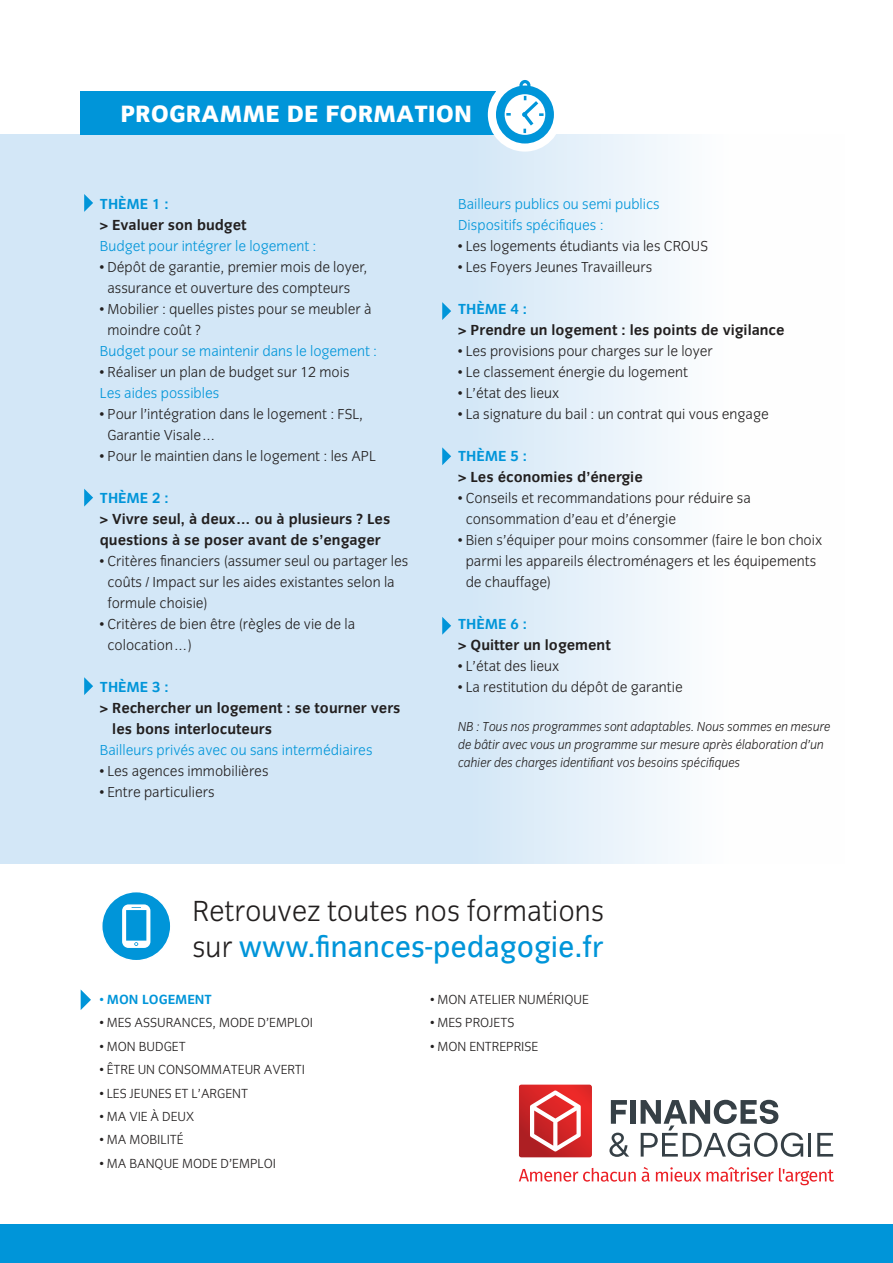
<style>
.page{position:relative;width:893px;height:1263px;background:#fff}
.page>*{position:absolute;margin:0;border:0;box-sizing:border-box;transform-origin:0 0}
.t1{font:30.15px "Congress Sans Light Std";color:#221f1f}
.t2{font:30.15px "Congress Sans Std";color:#0095d9}
.t3{font:24.45px "Congress Sans Ex Bold Std";color:#fff}
.t4{font:15px/21px "Congress Sans Light Std";color:#221f1f}
.t5{font:700 15px/21px "Congress Sans Std";color:#221f1f}
.t6{font:15px/21px "Congress Sans Light Std";color:#0095d9}
.t7{font:700 15px "Congress Sans Std";color:#0095d9}
.t8{font:13.65px "Congress Sans Light Std";color:#221f1f}
.t9{font:700 13.65px "Congress Sans Std";color:#0095d9}
.t10{font:italic 13.5px/18px "Congress Sans Light Std";color:#221f1f;scale:.94 1}
.s1{font-family:"Congress Sans Light Std";color:#221f1f}
.s2{font-family:"Congress Sans Light Std";font-weight:400}
</style>
<div class="page">
<svg style="left:0;top:134px;width:675px;height:729px;background:#d8e9f7"></svg>
<div style="left:81px;top:91px;width:415px;height:44px;background:#0095d9"></div>
<svg style="left:84px;top:194px;width:9px;height:18px"></svg>
<svg style="left:442px;top:302px;width:9px;height:18px"></svg>
<div style="left:488px;top:78px;width:74px;height:74px;background:#fff;border-radius:50%"></div>
<svg style="left:496px;top:80px;width:58px;height:64px"></svg>
<svg style="left:81px;top:990px;width:10px;height:20px"></svg>
<div style="left:102px;top:892px;width:69px;height:69px;background:#0095d9;border-radius:50%"></div>
<div style="left:101px;top:891px;width:71px;height:70px;border:2px solid #fff;border-radius:50%"></div>
<svg style="left:122px;top:904px;width:28px;height:44px"></svg>
<div style="left:0;top:1225px;width:893px;height:38px;background:#0095d9"></div>
<svg style="left:442px;top:447px;width:9px;height:18px"></svg>
<svg style="left:84px;top:489px;width:9px;height:18px"></svg>
<svg style="left:84px;top:677px;width:9px;height:18px"></svg>
<svg style="left:442px;top:617px;width:9px;height:18px"></svg>
<svg style="left:519px;top:1168px;width:117px;height:13px"></svg>
<svg style="left:642px;top:1167px;width:8px;height:14px"></svg>
<svg style="left:656px;top:1167px;width:178px;height:18px"></svg>
<svg style="left:611px;top:1100px;width:16px;height:24px"></svg>
<div style="left:631px;top:1100px;width:5px;height:24px;background:#364046"></div>
<svg style="left:609px;top:1132px;width:20px;height:25px"></svg>
<svg style="left:641px;top:1100px;width:162px;height:57px"></svg>
<hr style="left:808px;top:1133px;width:3px;height:23px;background:#364046">
<svg style="left:817px;top:1133px;width:16px;height:23px"></svg>
<img style="left:519px;top:1084px;width:73px;height:73px">
<svg style="left:530px;top:1090px;width:51px;height:61px"></svg>
<h2 class="t3" style="left:120px;top:99px;width:353px">PROGRAMME DE FORMATION</h2>
<p class="t7" style="left:100px;top:196px;width:70px">THÈME 1 :</p>
<p class="t5" style="left:100px;top:215px;width:148px">&gt; Evaluer son budget</p>
<p class="t6" style="left:100px;top:236px;width:218px">Budget pour intégrer le logement :</p>
<p class="t4" style="left:107px;top:257px;width:261px;text-indent:-8px">• Dépôt de garantie, premier mois de loyer, assurance et ouverture des compteurs</p>
<p class="t4" style="left:107px;top:299px;width:266px;text-indent:-8px">• Mobilier : quelles pistes pour se meubler à moindre coût ?</p>
<p class="t6" style="left:100px;top:341px;width:279px">Budget pour se maintenir dans le logement :</p>
<p class="t4" style="left:100px;top:362px;width:251px">• Réaliser un plan de budget sur 12 mois</p>
<p class="t6" style="left:100px;top:383px;width:121px">Les aides possibles</p>
<p class="t4" style="left:107px;top:404px;width:257px;text-indent:-8px">• Pour l’intégration dans le logement : FSL,<br>Garantie Visale…</p>
<p class="t4" style="left:100px;top:446px;width:278px">• Pour le maintien dans le logement : les APL</p>
<p class="t7" style="left:100px;top:490px;width:70px">THÈME 2 :</p>
<p class="t5" style="left:100px;top:509px;width:292px">&gt; Vivre seul, à deux… ou à plusieurs ? Les questions à se poser avant de s’engager</p>
<p class="t4" style="left:107px;top:551px;width:302px;text-indent:-8px">• Critères financiers (assumer seul ou partager les coûts / Impact sur les aides existantes selon la formule choisie)</p>
<p class="t4" style="left:107px;top:614px;width:249px;text-indent:-8px">• Critères de bien être (règles de vie de la colocation…)</p>
<p class="t7" style="left:100px;top:679px;width:70px">THÈME 3 :</p>
<p class="t5" style="left:112px;top:698px;width:290px;text-indent:-12px">&gt; Rechercher un logement : se tourner vers les bons interlocuteurs</p>
<p class="t6" style="left:100px;top:740px;width:274px">Bailleurs privés avec ou sans intermédiaires</p>
<p class="t4" style="left:100px;top:761px;width:170px">• Les agences immobilières</p>
<p class="t4" style="left:100px;top:782px;width:116px">• Entre particuliers</p>
<p class="t6" style="left:458px;top:194px;width:203px">Bailleurs publics ou semi publics<br>Dispositifs spécifiques :</p>
<p class="t4" style="left:458px;top:236px;width:251px">• Les logements étudiants via les CROUS</p>
<p class="t4" style="left:458px;top:257px;width:196px">• Les Foyers Jeunes Travailleurs</p>
<p class="t7" style="left:458px;top:301px;width:70px">THÈME 4 :</p>
<p class="t5" style="left:458px;top:320px;width:328px">&gt; Prendre un logement : les points de vigilance</p>
<p class="t4" style="left:458px;top:341px;width:256px">• Les provisions pour charges sur le loyer</p>
<p class="t4" style="left:458px;top:362px;width:231px">• Le classement énergie du logement</p>
<p class="t4" style="left:458px;top:383px;width:103px">• L’état des lieux</p>
<p class="t4" style="left:458px;top:404px;width:312px">• La signature du bail : un contrat qui vous engage</p>
<p class="t7" style="left:458px;top:448px;width:70px">THÈME 5 :</p>
<p class="t5" style="left:458px;top:467px;width:186px">&gt; Les économies d’énergie</p>
<p class="t4" style="left:466px;top:488px;width:287px;text-indent:-8px">• Conseils et recommandations pour réduire sa consommation d’eau et d’énergie</p>
<p class="t4" style="left:466px;top:530px;width:358px;text-indent:-8px">• Bien s’équiper pour moins consommer (faire le bon choix parmi les appareils électroménagers et les équipements de chauffage)</p>
<p class="t7" style="left:458px;top:616px;width:70px">THÈME 6 :</p>
<p class="t5" style="left:458px;top:635px;width:154px">&gt; Quitter un logement</p>
<p class="t4" style="left:458px;top:656px;width:103px">• L’état des lieux</p>
<p class="t4" style="left:458px;top:677px;width:226px">• La restitution du dépôt de garantie</p>
<p class="t10" style="left:458px;top:719px;width:398px">NB : Tous nos programmes sont adaptables. Nous sommes en mesure de bâtir avec vous un programme sur mesure après élaboration d’un cahier des charges identifiant vos besoins spécifiques</p>
<h1 class="t1" style="left:192px;top:895px;width:413px">Retrouvez toutes nos formations</h1>
<h1 class="t2" style="left:192px;top:930px;width:412px"><span class="s1">sur</span> www.finances-pedagogie.fr</h1>
<p class="t8" style="left:431px;top:992px;width:160px">• MON ATELIER NUMÉRIQUE</p>
<p class="t8" style="left:431px;top:1016px;width:85px">• MES PROJETS</p>
<p class="t8" style="left:431px;top:1039px;width:109px">• MON ENTREPRISE</p>
<p class="t9" style="left:100px;top:992px;width:113px"><span class="s2">•</span> MON LOGEMENT</p>
<p class="t8" style="left:100px;top:1016px;width:215px">• MES ASSURANCES, MODE D’EMPLOI</p>
<p class="t8" style="left:100px;top:1039px;width:87px">• MON BUDGET</p>
<p class="t8" style="left:100px;top:1062px;width:207px">• ÊTRE UN CONSOMMATEUR AVERTI</p>
<p class="t8" style="left:100px;top:1086px;width:150px">• LES JEUNES ET L’ARGENT</p>
<p class="t8" style="left:100px;top:1109px;width:96px">• MA VIE À DEUX</p>
<p class="t8" style="left:100px;top:1132px;width:85px">• MA MOBILITÉ</p>
<p class="t8" style="left:100px;top:1156px;width:178px">• MA BANQUE MODE D’EMPLOI</p>
</div>
